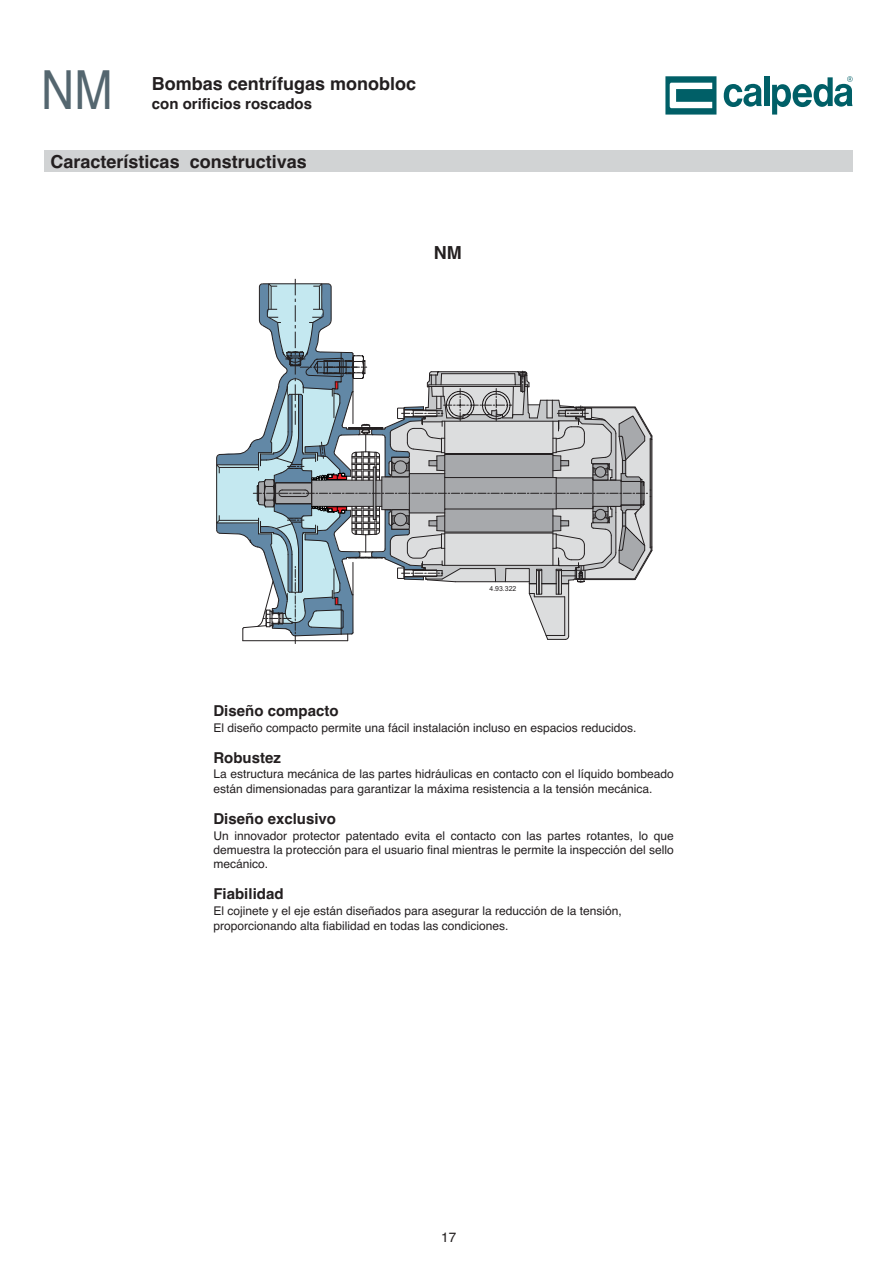
<style>
.page{position:relative;width:893px;height:1263px;background:#fff}
.page>*{position:absolute;margin:0;border:0;box-sizing:border-box;transform-origin:0 0}
.t1{font:54px "Helvetica";color:#54666f;scale:.85 1}
.t2{font:700 18px "Helvetica";color:#231f20}
.t3{font:700 15px "Helvetica";color:#231f20}
.t4{font:13.5px "Helvetica";color:#231f20}
.t5{font:12px/14.4px "Helvetica";color:#231f20}
.t6{font:6.9px "Arial";color:#231f20}
</style>
<div class="page">
<div style="left:764px;top:76px;width:5px;height:30px;background:#005f67"></div>
<svg style="left:723px;top:84px;width:38px;height:23px"></svg>
<svg style="left:772px;top:76px;width:80px;height:39px"></svg>
<svg style="left:665px;top:76px;width:51px;height:39px"></svg>
<div style="left:44px;top:150px;width:808px;height:22px;background:#d1d3d4"></div>
<svg style="left:216px;top:279px;width:436px;height:362px"></svg>
<h1 class="t1" style="left:41px;top:71px;width:85px">NM</h1>
<h2 class="t2" style="left:152px;top:77px;width:266px">Bombas centrífugas monobloc</h2>
<p class="t3" style="left:152px;top:99px;width:162px">con orificios roscados</p>
<h2 class="t2" style="left:51px;top:155px;width:258px">Características constructivas</h2>
<h2 class="t2" style="left:433px;top:246px;width:29px">NM</h2>
<p class="t6" style="left:489px;top:586px;width:28px">4.93.322</p>
<p class="t3" style="left:213px;top:705px;width:127px">Diseño compacto</p>
<p class="t5" style="left:213px;top:721px;width:424px">El diseño compacto permite una fácil instalación incluso en espacios reducidos.</p>
<p class="t3" style="left:213px;top:752px;width:69px">Robustez</p>
<p class="t5" style="left:213px;top:768px;width:462px">La estructura mecánica de las partes hidráulicas en contacto con el líquido bombeado están dimensionadas para garantizar la máxima resistencia a la tensión mecánica.</p>
<p class="t3" style="left:213px;top:813px;width:124px">Diseño exclusivo</p>
<p class="t5" style="left:213px;top:829px;width:462px;text-align:justify">Un innovador protector patentado evita el contacto con las partes rotantes, lo que demuestra la protección para el usuario final mientras le permite la inspección del sello mecánico.</p>
<p class="t3" style="left:213px;top:889px;width:72px">Fiabilidad</p>
<p class="t5" style="left:213px;top:905px;width:410px">El cojinete y el eje están diseñados para asegurar la reducción de la tensión, proporcionando alta fiabilidad en todas las condiciones.</p>
<p class="t4" style="left:441px;top:1232px;width:17px">17</p>
</div>
